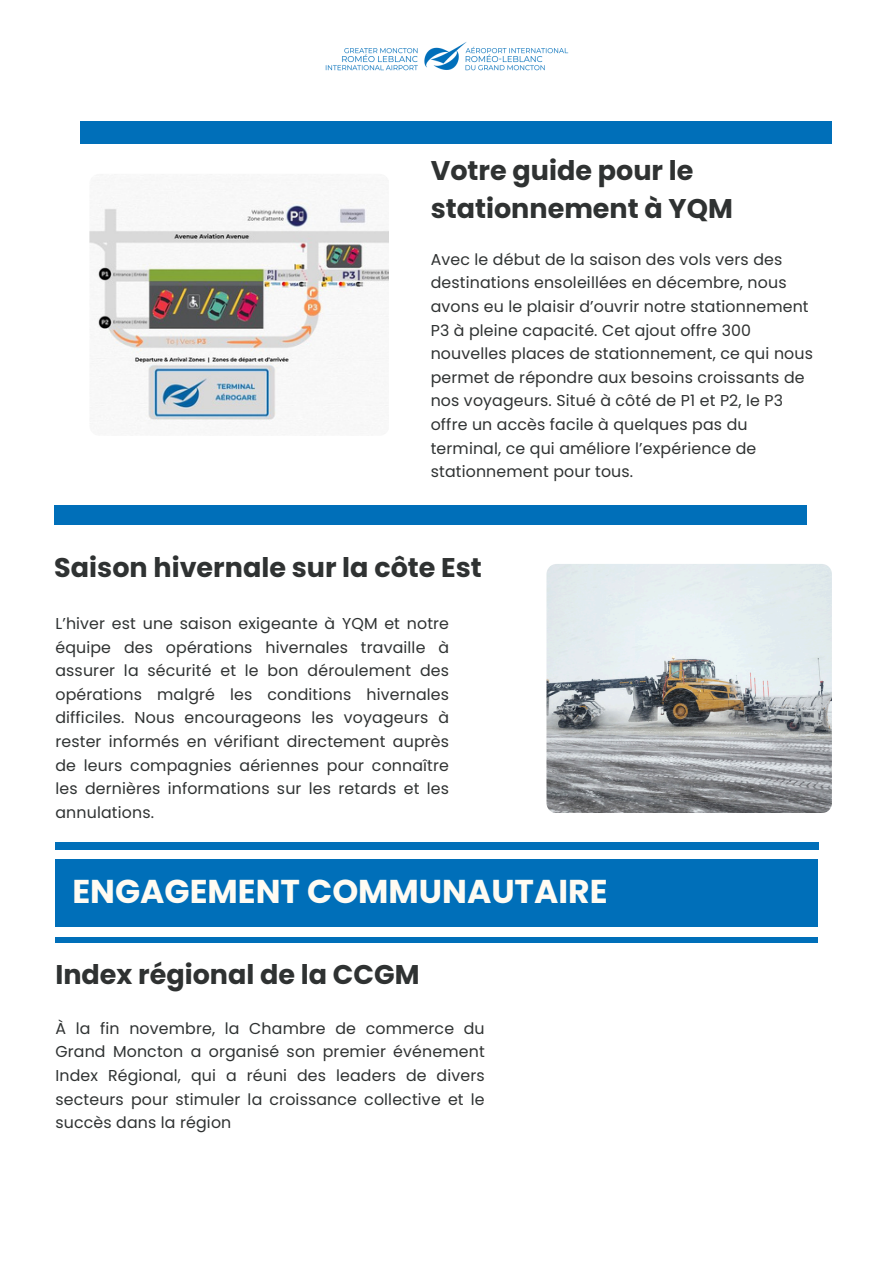
<style>
.page{position:relative;width:894px;height:1264px;background:#fff}
.page>*{position:absolute;margin:0;border:0;box-sizing:border-box;transform-origin:0 0}
.t1{font:700 33px "Poppins";color:#fffbf2}
.t2{font:700 27px/37.2px "Poppins";color:#2f3232}
.t3{font:15.75px/23.7px "Poppins";letter-spacing:.01em;color:#2f3232;text-align:justify}
</style>
<div class="page">
<img style="left:325px;top:42px;width:244px;height:29px">
<div style="left:54px;top:505px;width:752px;height:19px;background:#006fb9"></div>
<img style="left:546px;top:564px;width:285px;height:248px;border-radius:10px">
<img style="left:89px;top:174px;width:300px;height:262px;border-radius:10px">
<div style="left:81px;top:122px;width:750px;height:22px;background:#006fb9"></div>
<div style="left:55px;top:859px;width:762px;height:67px;background:#006fb9"></div>
<div style="left:55px;top:842px;width:763px;height:7px;background:#006fb9"></div>
<div style="left:55px;top:937px;width:762px;height:6px;background:#006fb9"></div>
<h2 class="t2" style="left:430px;top:152px;width:303px">Votre guide pour le stationnement à YQM</h2>
<p class="t3" style="left:430px;top:247px;width:383px;text-align:left">Avec le début de la saison des vols vers des destinations ensoleillées en décembre, nous avons eu le plaisir d’ouvrir notre stationnement P3 à pleine capacité. Cet ajout offre 300 nouvelles places de stationnement, ce qui nous permet de répondre aux besoins croissants de nos voyageurs. Situé à côté de P1 et P2, le P3 offre un accès facile à quelques pas du terminal, ce qui améliore l’expérience de stationnement pour tous.</p>
<p class="t2" style="left:54px;top:549px;width:429px">Saison hivernale sur la côte Est</p>
<p class="t3" style="left:55px;top:611px;width:395px">L’hiver est une saison exigeante à YQM et notre équipe des opérations hivernales travaille à assurer la sécurité et le bon déroulement des opérations malgré les conditions hivernales difficiles. Nous encourageons les voyageurs à rester informés en vérifiant directement auprès de leurs compagnies aériennes pour connaître les dernières informations sur les retards et les annulations.</p>
<h2 class="t1" style="left:72px;top:868px;width:536px">ENGAGEMENT COMMUNAUTAIRE</h2>
<p class="t2" style="left:55px;top:956px;width:365px">Index régional de la CCGM</p>
<p class="t3" style="left:55px;top:1016px;width:430px">À la fin novembre, la Chambre de commerce du Grand Moncton a organisé son premier événement Index Régional, qui a réuni des leaders de divers secteurs pour stimuler la croissance collective et le succès dans la région</p>
</div>
